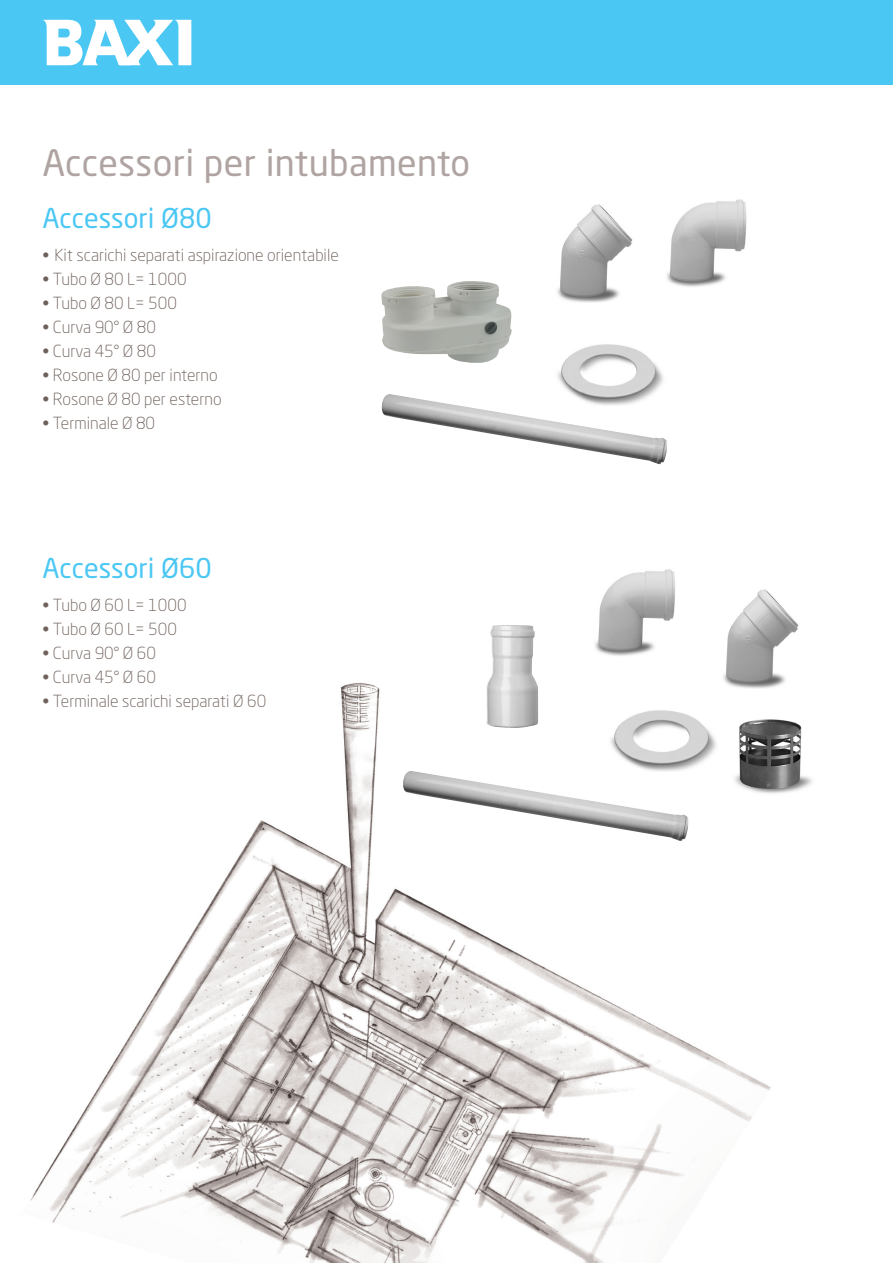
<style>
.page{position:relative;width:893px;height:1263px;background:#fff}
.page>*{position:absolute;margin:0;border:0;box-sizing:border-box;transform-origin:0 0}
.t1{font:36px "Neo Sans Pro";letter-spacing:.01em;color:#afa4a2}
.t2{font:27px "Neo Sans Pro";color:#4bc7f3}
.t3{font:300 16.5px "Neo Sans Pro";color:#6e605a}
</style>
<div class="page">
<div style="left:0;top:0;width:893px;height:85px;background:#4bc7f3"></div>
<svg style="left:43px;top:20px;width:148px;height:45px"></svg>
<img style="left:31px;top:683px;width:740px;height:580px">
<img style="left:557px;top:344px;width:106px;height:50px">
<img style="left:381px;top:394px;width:286px;height:70px">
<img style="left:402px;top:771px;width:287px;height:70px">
<img style="left:667px;top:199px;width:80px;height:88px">
<img style="left:595px;top:569px;width:80px;height:87px">
<img style="left:381px;top:281px;width:131px;height:82px">
<img style="left:707px;top:715px;width:105px;height:83px">
<img style="left:596px;top:708px;width:130px;height:63px">
<img style="left:486px;top:625px;width:53px;height:104px">
<img style="left:557px;top:204px;width:76px;height:99px">
<img style="left:704px;top:589px;width:95px;height:99px">
<p class="t1" style="left:43px;top:141px;width:429px">Accessori per intubamento</p>
<p class="t2" style="left:43px;top:201px;width:171px">Accessori Ø80</p>
<p class="t3" style="left:43px;top:245px;width:298px">• Kit scarichi separati aspirazione orientabile</p>
<p class="t3" style="left:43px;top:269px;width:146px">• Tubo Ø 80 L= 1000</p>
<p class="t3" style="left:43px;top:293px;width:136px">• Tubo Ø 80 L= 500</p>
<p class="t3" style="left:43px;top:317px;width:115px">• Curva 90° Ø 80</p>
<p class="t3" style="left:43px;top:341px;width:115px">• Curva 45° Ø 80</p>
<p class="t3" style="left:43px;top:365px;width:177px">• Rosone Ø 80 per interno</p>
<p class="t3" style="left:43px;top:389px;width:181px">• Rosone Ø 80 per esterno</p>
<p class="t3" style="left:43px;top:413px;width:114px">• Terminale Ø 80</p>
<p class="t2" style="left:43px;top:551px;width:171px">Accessori Ø60</p>
<p class="t3" style="left:43px;top:595px;width:146px">• Tubo Ø 60 L= 1000</p>
<p class="t3" style="left:43px;top:619px;width:136px">• Tubo Ø 60 L= 500</p>
<p class="t3" style="left:43px;top:643px;width:115px">• Curva 90° Ø 60</p>
<p class="t3" style="left:43px;top:667px;width:115px">• Curva 45° Ø 60</p>
<p class="t3" style="left:43px;top:691px;width:225px">• Terminale scarichi separati Ø 60</p>
</div>
